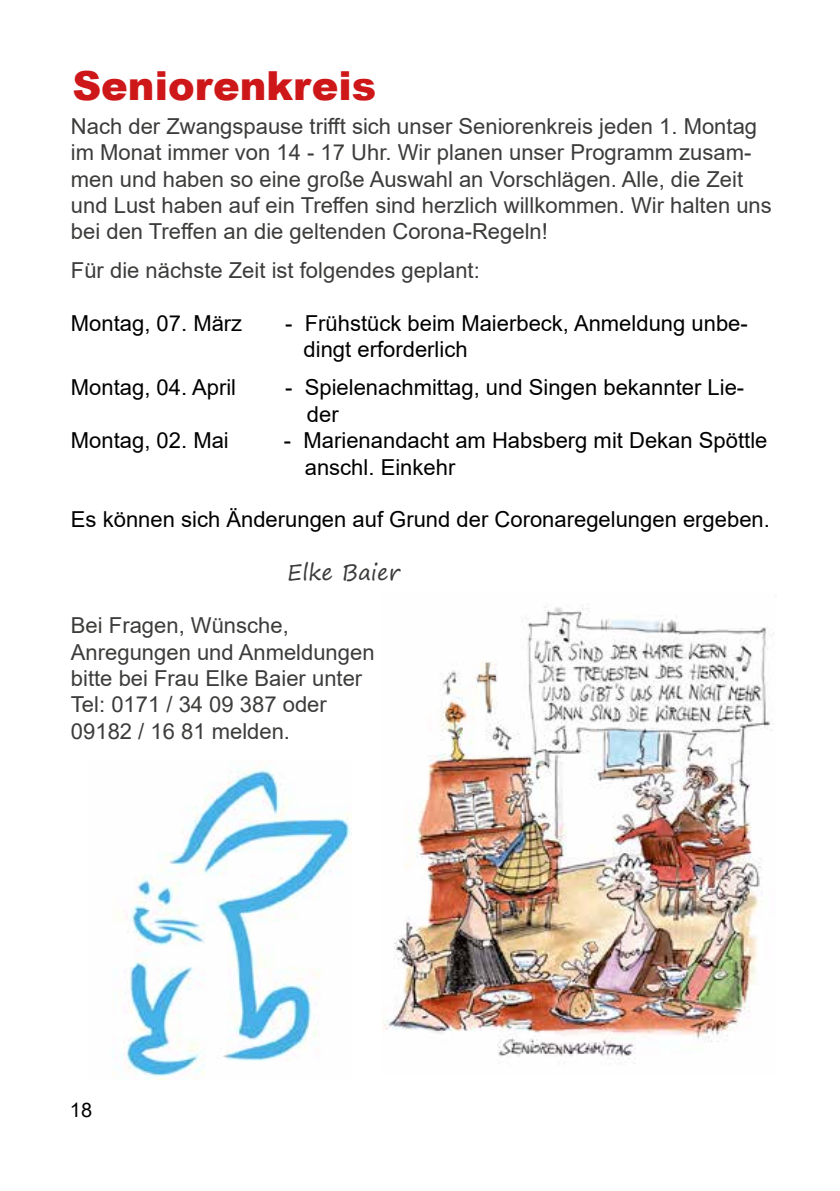
<style>
.page{position:relative;width:840px;height:1191px;background:#fff}
.page>*{position:absolute;margin:0;border:0;box-sizing:border-box;transform-origin:0 0}
.t1{font:900 40px "Arial";color:#cd1719}
.t2{font:22px/26.4px "Arial";color:#3c3c3b}
.t3{font:22px/26.4px "Arial";color:#000}
.t4{font:22px "Segoe Print";color:#3c3c3b}
.t5{font:20px "Arial";color:#000}
</style>
<div class="page">
<img style="left:382px;top:607px;width:392px;height:458px">
<img style="left:119px;top:769px;width:232px;height:310px">
<h1 class="t1" style="left:72px;top:56px;width:305px">Seniorenkreis</h1>
<p class="t2" style="left:71px;top:113px;width:702px">Nach der Zwangspause trifft sich unser Seniorenkreis jeden 1. Montag im Monat immer von 14 - 17 Uhr. Wir planen unser Programm zusam&shy;men und haben so eine große Auswahl an Vorschlägen. Alle, die Zeit und Lust haben auf ein Treffen sind herzlich willkommen. Wir halten uns bei den Treffen an die geltenden Corona-Regeln!</p>
<p class="t2" style="left:71px;top:257px;width:410px">Für die nächste Zeit ist folgendes geplant:</p>
<p class="t3" style="left:71px;top:309px;width:173px">Montag, 07. März</p>
<p class="t3" style="left:303px;top:309px;width:445px;text-indent:-18px">- Frühstück beim Maierbeck, Anmeldung unbe&shy;dingt erforderlich</p>
<p class="t3" style="left:71px;top:374px;width:167px">Montag, 04. April</p>
<p class="t3" style="left:307px;top:374px;width:438px;text-indent:-22px">- Spielenachmittag, und Singen bekannter Lie&shy;der</p>
<p class="t3" style="left:71px;top:427px;width:159px">Montag, 02. Mai</p>
<p class="t3" style="left:304px;top:427px;width:464px;text-indent:-21px">- Marienandacht am Habsberg mit Dekan Spöttle anschl. Einkehr</p>
<p class="t3" style="left:71px;top:506px;width:700px">Es können sich Änderungen auf Grund der Coronaregelungen ergeben.</p>
<p class="t4" style="left:287px;top:553px;width:114px">Elke Baier</p>
<p class="t2" style="left:71px;top:612px;width:305px">Bei Fragen, Wünsche,<br>Anregungen und Anmeldungen bitte bei Frau Elke Baier unter<br>Tel: 0171 / 34 09 387 oder<br>09182 / 16 81 melden.</p>
<p class="t5" style="left:70px;top:1095px;width:24px">18</p>
</div>
